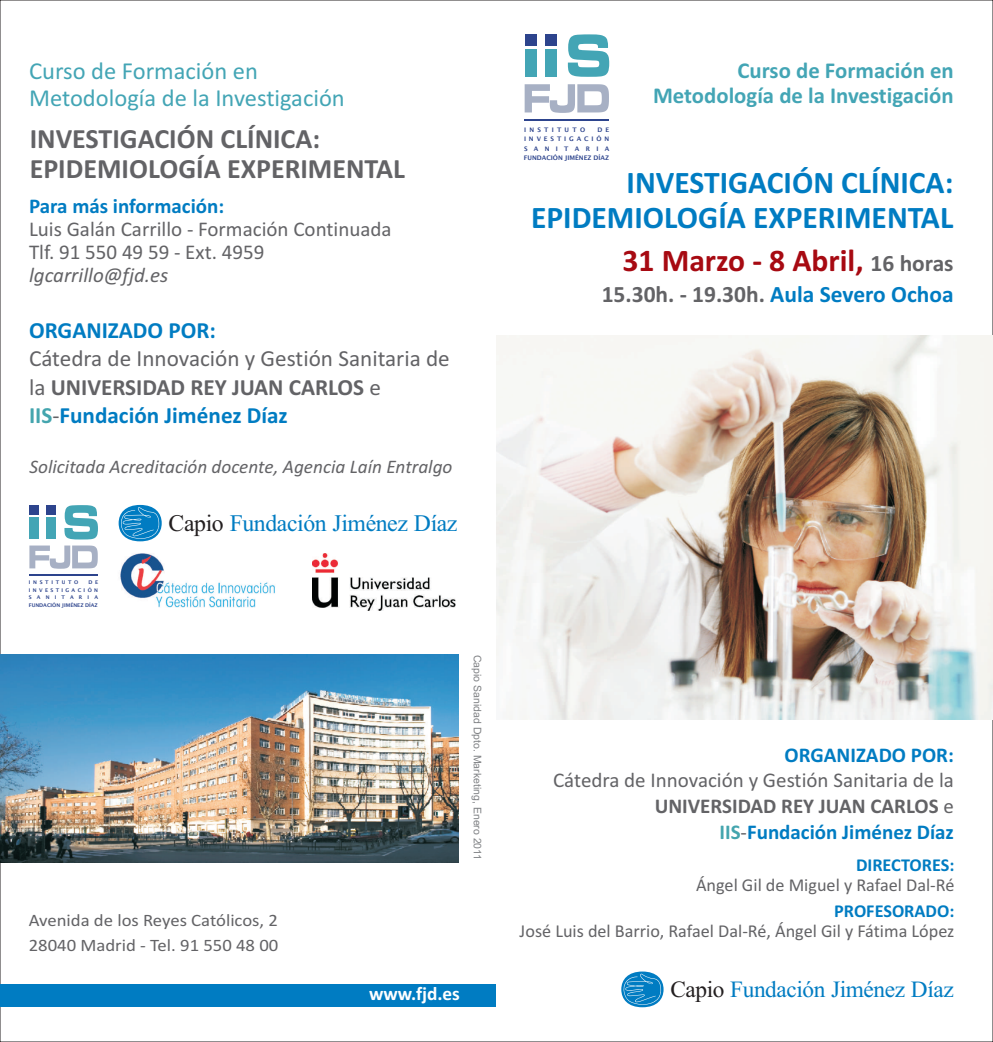
<style>
.page{position:relative;width:993px;height:1042px;background:#fff}
.page>*{position:absolute;margin:0;border:0;box-sizing:border-box;transform-origin:0 0}
.t1{font:700 31.68px "Calibri";color:#a70a12}
.t2{font:700 31.5px/34.6px "Calibri";color:#007cc2;text-align:right}
.t3{font:700 28px/30.1px "Calibri";color:#636366}
.t4{font:24.5px/26.9px "Calibri";color:#43a5b5}
.t5{font:23.8px "Times New Roman";letter-spacing:-.02em;color:#007cc2}
.t6{font:700 23.45px "Calibri";color:#636366}
.t7{font:23.28px "Times New Roman";letter-spacing:-.02em;color:#007cc2}
.t8{font:23.1px/28.3px "Calibri";color:#636366}
.t9{font:700 23.1px "Calibri";color:#007cc2}
.t10{font:700 22.75px/25px "Calibri";color:#43a5b5;text-align:right}
.t11{font:21px/25.6px "Calibri";color:#636366;text-align:right}
.t12{font:700 21px "Calibri";color:#007cc2}
.t13{font:italic 21px "Calibri";color:#636366}
.t14{font:italic 19.25px "Calibri";color:#636366}
.t15{font:700 19.25px "Calibri";color:#fff}
.t16{font:18.2px "Calibri";color:#636366}
.t17{font:700 18.2px "Calibri";color:#007cc2}
.t18{font:17.5px/25.6px "Calibri";color:#636366;scale:1.07 1}
.t19{font:10.5px "Arial";color:#808285}
.t20{font:6.3px "Lucida Sans";color:#2d448d}
.t21{font:6.12px/9.5px "Lucida Sans";letter-spacing:.525em;color:#2d448d;text-align:justify}
.t22{font:5.08px/7.7px "Lucida Sans";letter-spacing:.47em;color:#2d448d;text-align:justify}
.t23{font:5.08px "Lucida Sans";color:#2d448d}
.t24{font:5.08px "Lucida Sans";letter-spacing:.525em;color:#2d448d}
.s1{font-weight:700}
.s2{color:#44a5ae}
.s3{font-weight:400;color:#636366}
.s4{color:#231f20}
.s5{font-size:23.45px;color:#636366}
.s6{color:#007cc2}
</style>
<div class="page">
<svg style="left:621px;top:971px;width:42px;height:36px"></svg>
<svg style="left:621px;top:973px;width:39px;height:33px"></svg>
<svg style="left:524px;top:84px;width:84px;height:29px"></svg>
<hr style="left:524px;top:120px;width:84px;height:1px;background:#2d448d">
<div style="left:545px;top:50px;width:12px;height:27px;background:#43a5b5"></div>
<div style="left:545px;top:35px;width:12px;height:11px;background:#2d448d"></div>
<div style="left:524px;top:50px;width:12px;height:27px;background:#43a5b5"></div>
<div style="left:524px;top:35px;width:12px;height:11px;background:#2d448d"></div>
<svg style="left:567px;top:34px;width:42px;height:43px"></svg>
<img style="left:496px;top:335px;width:496px;height:384px">
<svg style="left:29px;top:545px;width:69px;height:24px"></svg>
<hr style="left:29px;top:574px;width:69px;height:1px;background:#2d448d">
<div style="left:46px;top:517px;width:10px;height:22px;background:#43a5b5"></div>
<div style="left:46px;top:505px;width:10px;height:9px;background:#2d448d"></div>
<div style="left:29px;top:517px;width:10px;height:22px;background:#43a5b5"></div>
<div style="left:29px;top:505px;width:10px;height:9px;background:#2d448d"></div>
<svg style="left:64px;top:505px;width:34px;height:34px"></svg>
<svg style="left:119px;top:505px;width:43px;height:36px"></svg>
<svg style="left:119px;top:507px;width:40px;height:33px"></svg>
<img style="left:120px;top:553px;width:155px;height:55px">
<img style="left:313px;top:553px;width:142px;height:57px">
<div style="left:0;top:984px;width:495px;height:22px;background:#007cc2"></div>
<img style="left:0;top:654px;width:458px;height:208px">
<p class="t4" style="left:29px;top:59px;width:317px">Curso de Formación en<br>Metodología de la Investigación</p>
<h3 class="t3" style="left:30px;top:125px;width:377px">INVESTIGACIÓN CLÍNICA:<br>EPIDEMIOLOGÍA EXPERIMENTAL</h3>
<p class="t12" style="left:29px;top:197px;width:197px">Para más información:</p>
<p class="t11" style="left:29px;top:219px;width:364px;line-height:23.1px;text-align:left">Luis Galán Carrillo - Formación Continuada<br>Tlf. 91 550 49 59 - Ext. 4959</p>
<p class="t13" style="left:29px;top:266px;width:141px">lgcarrillo@fjd.es</p>
<p class="t9" style="left:29px;top:321px;width:188px">ORGANIZADO POR:</p>
<p class="t8" style="left:29px;top:346px;width:422px">Cátedra de Innovación y Gestión Sanitaria de la <span class="s1">UNIVERSIDAD REY JUAN CARLOS</span> e</p>
<p class="t9" style="left:29px;top:406px;width:260px"><span class="s2">IIS</span><span class="s3">-</span>Fundación Jiménez Díaz</p>
<p class="t14" style="left:29px;top:459px;width:424px">Solicitada Acreditación docente, Agencia Laín Entralgo</p>
<p class="t24" style="left:29px;top:580px;width:51px">INSTITUTO</p>
<p class="t22" style="left:29px;top:578px;width:71px;text-indent:59px">D E INVESTIGACIÓN SANITARIA</p>
<p class="t23" style="left:29px;top:603px;width:71px">FUNDACIÓN JIMÉNEZ DÍAZ</p>
<p class="t5" style="left:168px;top:514px;width:290px"><span class="s4">Capio</span> Fundación Jiménez Díaz</p>
<p class="t19" style="left:481px;top:655px;width:207px;rotate:90deg">Capio Sanidad Dpto. Marketing, Enero 2011</p>
<p class="t18" style="left:29px;top:908px;width:235px">Avenida de los Reyes Católicos, 2<br>28040 Madrid - Tel. 91 550 48 00</p>
<p class="t15" style="left:369px;top:986px;width:92px">www.fjd.es</p>
<p class="t21" style="left:524px;top:125px;width:63px">INSTITUTO</p>
<p class="t21" style="left:524px;top:125px;width:87px;text-indent:73px">D E INVESTIGACIÓN SANITARIA</p>
<p class="t20" style="left:523px;top:155px;width:87px">FUNDACIÓN JIMÉNEZ DÍAZ</p>
<p class="t10" style="left:653px;top:60px;width:302px">Curso de Formación en<br>Metodología de la Investigación</p>
<h2 class="t2" style="left:531px;top:168px;width:423px">INVESTIGACIÓN CLÍNICA:<br>EPIDEMIOLOGÍA EXPERIMENTAL</h2>
<h1 class="t1" style="left:622px;top:247px;width:332px">31 Marzo - 8 Abril, <span class="s5">16 horas</span></h1>
<p class="t6" style="left:601px;top:284px;width:353px">15.30h. - 19.30h. <span class="s6">Aula Severo Ochoa</span></p>
<p class="t12" style="left:784px;top:746px;width:171px">ORGANIZADO POR:</p>
<p class="t11" style="left:553px;top:769px;width:402px">Cátedra de Innovación y Gestión Sanitaria de la<br><span class="s1">UNIVERSIDAD REY JUAN CARLOS</span> e</p>
<p class="t12" style="left:719px;top:823px;width:236px"><span class="s2">IIS</span><span class="s3">-</span>Fundación Jiménez Díaz</p>
<p class="t17" style="left:855px;top:857px;width:100px">DIRECTORES:</p>
<p class="t16" style="left:695px;top:877px;width:260px">Ángel Gil de Miguel y Rafael Dal-Ré</p>
<p class="t16" style="left:519px;top:923px;width:436px">José Luis del Barrio, Rafael Dal-Ré, Ángel Gil y Fátima López</p>
<p class="t17" style="left:833px;top:903px;width:122px">PROFESORADO:</p>
<p class="t7" style="left:670px;top:981px;width:285px"><span class="s4">Capio</span> Fundación Jiménez Díaz</p>
</div>
